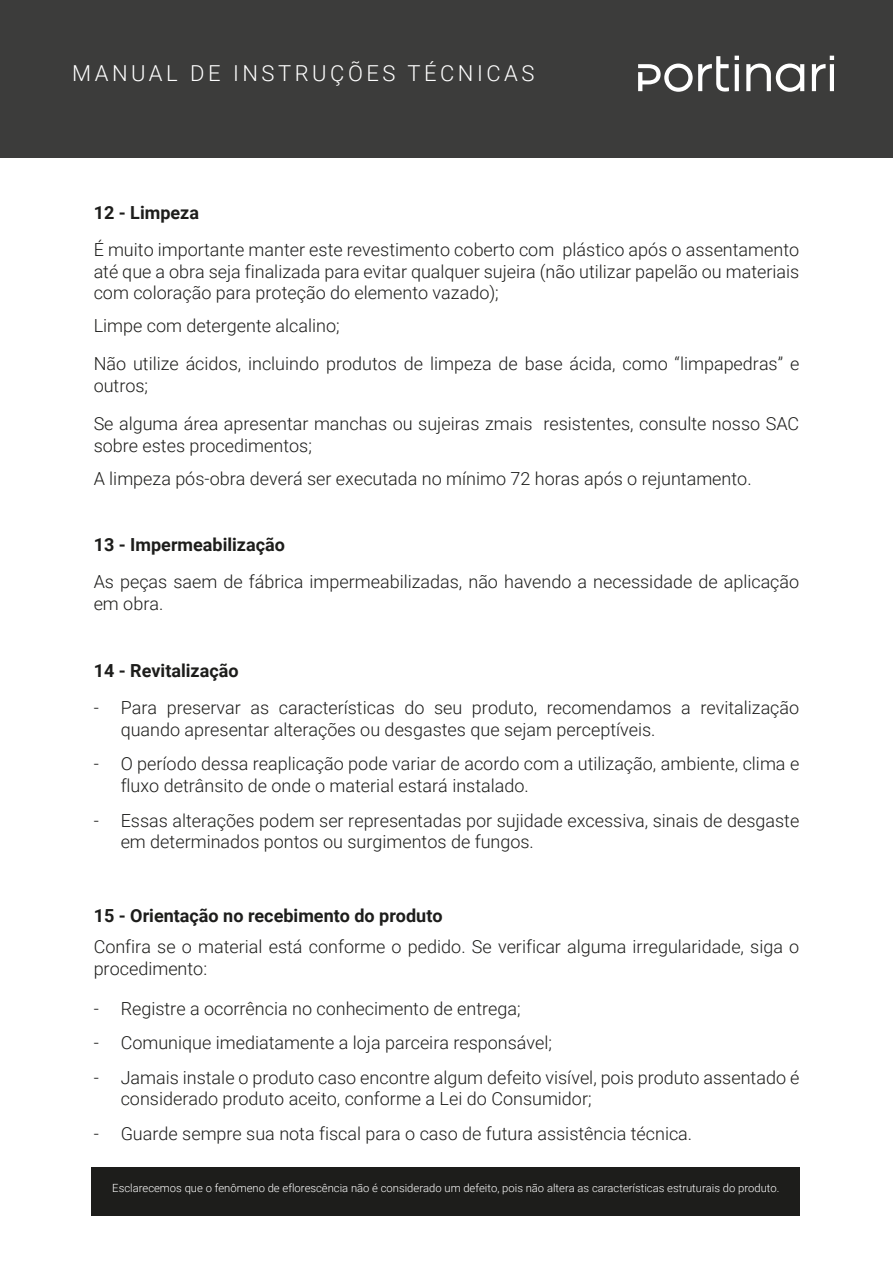
<style>
.page{position:relative;width:893px;height:1263px;background:#fff}
.page>*{position:absolute;margin:0;border:0;box-sizing:border-box;transform-origin:0 0}
.t1{font:300 22.05px "Roboto";letter-spacing:.16em;color:#fff}
.t2{font:300 18px/21.6px "Roboto";color:#1d1d1b}
.t3{font:700 18px "Roboto";color:#1d1d1b}
.t4{font:300 11.25px "Roboto";color:#fff}
</style>
<div class="page">
<div style="left:0;top:0;width:893px;height:157px;background:#3c3c3b"></div>
<svg style="left:638px;top:56px;width:91px;height:36px"></svg>
<svg style="left:735px;top:56px;width:4px;height:4px"></svg>
<svg style="left:735px;top:64px;width:4px;height:27px"></svg>
<svg style="left:746px;top:64px;width:58px;height:28px"></svg>
<svg style="left:812px;top:56px;width:22px;height:35px"></svg>
<hr style="left:830px;top:64px;width:4px;height:27px;background:#fff">
<div style="left:92px;top:1167px;width:708px;height:49px;background:#1d1d1b"></div>
<p class="t1" style="left:72px;top:57px;width:464px">MANUAL DE INSTRUÇÕES TÉCNICAS</p>
<p class="t3" style="left:94px;top:200px;width:107px">12 - Limpeza</p>
<p class="t2" style="left:94px;top:238px;width:707px;text-align:justify">É muito importante manter este revestimento coberto com plástico após o assentamento até que a obra seja finalizada para evitar qualquer sujeira (não utilizar papelão ou materiais com coloração para proteção do elemento vazado);</p>
<p class="t2" style="left:94px;top:306px;width:707px;line-height:38.1px">Limpe com detergente alcalino;<br>Não utilize ácidos, incluindo produtos de limpeza de base ácida, como “limpapedras” e</p>
<p class="t2" style="left:94px;top:366px;width:707px;line-height:38.1px">outros;<br>Se alguma área apresentar manchas ou sujeiras zmais resistentes, consulte nosso SAC</p>
<p class="t2" style="left:94px;top:428px;width:659px;line-height:33px">sobre estes procedimentos;<br>A limpeza pós-obra deverá ser executada no mínimo 72 horas após o rejuntamento.</p>
<p class="t3" style="left:94px;top:532px;width:193px">13 - Impermeabilização</p>
<p class="t2" style="left:94px;top:570px;width:707px">As peças saem de fábrica impermeabilizadas, não havendo a necessidade de aplicação em obra.</p>
<p class="t3" style="left:94px;top:658px;width:146px">14 - Revitalização</p>
<p class="t2" style="left:121px;top:696px;width:680px;text-indent:-27px">- Para preservar as características do seu produto, recomendamos a revitalização quando apresentar alterações ou desgastes que sejam perceptíveis.</p>
<p class="t2" style="left:121px;top:753px;width:680px;text-indent:-27px">- O período dessa reaplicação pode variar de acordo com a utilização, ambiente, clima e fluxo detrânsito de onde o material estará instalado.</p>
<p class="t2" style="left:121px;top:809px;width:680px;text-indent:-27px">- Essas alterações podem ser representadas por sujidade excessiva, sinais de desgaste em determinados pontos ou surgimentos de fungos.</p>
<p class="t3" style="left:94px;top:903px;width:350px">15 - Orientação no recebimento do produto</p>
<p class="t2" style="left:94px;top:935px;width:707px">Confira se o material está conforme o pedido. Se verificar alguma irregularidade, siga o procedimento:</p>
<p class="t2" style="left:94px;top:997px;width:429px">- Registre a ocorrência no conhecimento de entrega;</p>
<p class="t2" style="left:94px;top:1031px;width:460px">- Comunique imediatamente a loja parceira responsável;</p>
<p class="t2" style="left:121px;top:1066px;width:680px;text-indent:-27px">- Jamais instale o produto caso encontre algum defeito visível, pois produto assentado é considerado produto aceito, conforme a Lei do Consumidor;</p>
<p class="t2" style="left:94px;top:1122px;width:600px">- Guarde sempre sua nota fiscal para o caso de futura assistência técnica.</p>
<p class="t4" style="left:112px;top:1180px;width:669px">Esclarecemos que o fenômeno de eflorescência não é considerado um defeito, pois não altera as características estruturais do produto.</p>
</div>
